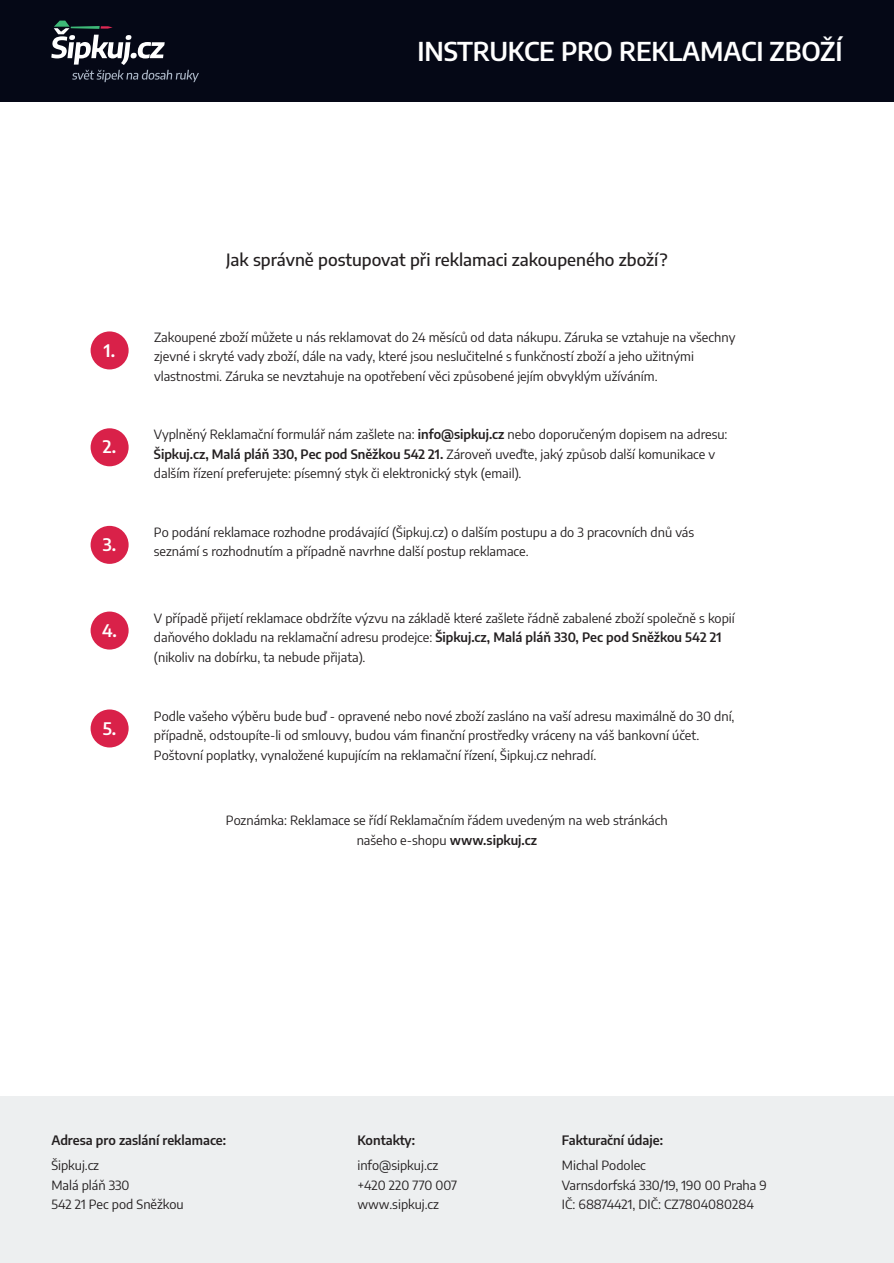
<style>
.page{position:relative;width:894px;height:1263px;background:#fff}
.page>*{position:absolute;margin:0;border:0;box-sizing:border-box;transform-origin:0 0}
.t1{font:600 25.5px "Encode Sans";letter-spacing:-.005em;color:#fff}
.t2{font:500 16.95px "Encode Sans";color:#231f20}
.t3{font:600 16.95px "Encode Sans";color:#fff}
.t4{font:12.75px/19.5px "Encode Sans";color:#231f20}
.t5{font:600 12.75px "Encode Sans";color:#231f20}
.s1{font-weight:600}
</style>
<div class="page">
<div style="left:91px;top:331px;width:38px;height:38px;background:#d92149;border-radius:50%"></div>
<div style="left:0;top:0;width:893px;height:102px;background:#050816"></div>
<svg style="left:51px;top:21px;width:148px;height:61px"></svg>
<div style="left:91px;top:428px;width:38px;height:38px;background:#d92149;border-radius:50%"></div>
<div style="left:91px;top:526px;width:38px;height:38px;background:#d92149;border-radius:50%"></div>
<div style="left:91px;top:612px;width:38px;height:38px;background:#d92149;border-radius:50%"></div>
<div style="left:91px;top:709px;width:38px;height:38px;background:#d92149;border-radius:50%"></div>
<div style="left:0;top:1096px;width:893px;height:167px;background:#edeff0"></div>
<h1 class="t1" style="left:417px;top:35px;width:426px">INSTRUKCE PRO REKLAMACI ZBOŽÍ</h1>
<h2 class="t3" style="left:104px;top:339px;width:13px">1.</h2>
<h2 class="t2" style="left:226px;top:249px;width:443px">Jak správně postupovat při reklamaci zakoupeného zboží?</h2>
<p class="t4" style="left:154px;top:327px;width:583px">Zakoupené zboží můžete u nás reklamovat do 24 měsíců od data nákupu. Záruka se vztahuje na všechny zjevné i skryté vady zboží, dále na vady, které jsou neslučitelné s funkčností zboží a jeho užitnými vlastnostmi. Záruka se nevztahuje na opotřebení věci způsobené jejím obvyklým užíváním.</p>
<h2 class="t3" style="left:103px;top:436px;width:15px">2.</h2>
<p class="t4" style="left:154px;top:424px;width:575px">Vyplněný Reklamační formulář nám zašlete na: <span class="s1">info@sipkuj.cz</span> nebo doporučeným dopisem na adresu:<br><span class="s1">Šipkuj.cz, Malá pláň 330, Pec pod Sněžkou 542 21.</span> Zároveň uveďte, jaký způsob další komunikace v dalším řízení preferujete: písemný styk či elektronický styk (email).</p>
<h2 class="t3" style="left:103px;top:534px;width:15px">3.</h2>
<p class="t4" style="left:154px;top:522px;width:542px">Po podání reklamace rozhodne prodávající (Šipkuj.cz) o dalším postupu a do 3 pracovních dnů vás seznámí s rozhodnutím a případně navrhne další postup reklamace.</p>
<h2 class="t3" style="left:102px;top:619px;width:16px">4.</h2>
<p class="t4" style="left:154px;top:608px;width:582px">V případě přijetí reklamace obdržíte výzvu na základě které zašlete řádně zabalené zboží společně s kopií daňového dokladu na reklamační adresu prodejce: <span class="s1">Šipkuj.cz, Malá pláň 330, Pec pod Sněžkou 542 21 </span>(nikoliv na dobírku, ta nebude přijata).</p>
<h2 class="t3" style="left:103px;top:717px;width:15px">5.</h2>
<p class="t4" style="left:154px;top:706px;width:582px">Podle vašeho výběru bude buď - opravené nebo nové zboží zasláno na vaší adresu maximálně do 30 dní, případně, odstoupíte-li od smlouvy, budou vám finanční prostředky vráceny na váš bankovní účet.<br>Poštovní poplatky, vynaložené kupujícím na reklamační řízení, Šipkuj.cz nehradí.</p>
<p class="t4" style="left:226px;top:810px;width:443px;text-align:center">Poznámka: Reklamace se řídí Reklamačním řádem uvedeným na web stránkách našeho e-shopu <span class="s1">www.sipkuj.cz</span></p>
<p class="t5" style="left:51px;top:1131px;width:176px">Adresa pro zaslání reklamace:</p>
<p class="t4" style="left:51px;top:1155px;width:134px">Šipkuj.cz<br>Malá pláň 330<br>542 21 Pec pod Sněžkou</p>
<p class="t5" style="left:357px;top:1131px;width:59px">Kontakty:</p>
<p class="t4" style="left:357px;top:1155px;width:101px">info@sipkuj.cz +420 220 770 007 www.sipkuj.cz</p>
<p class="t5" style="left:562px;top:1131px;width:103px">Fakturační údaje:</p>
<p class="t4" style="left:562px;top:1155px;width:206px">Michal Podolec<br>Varnsdorfská 330/19, 190 00 Praha 9<br>IČ: 68874421, DIČ: CZ7804080284</p>
</div>
